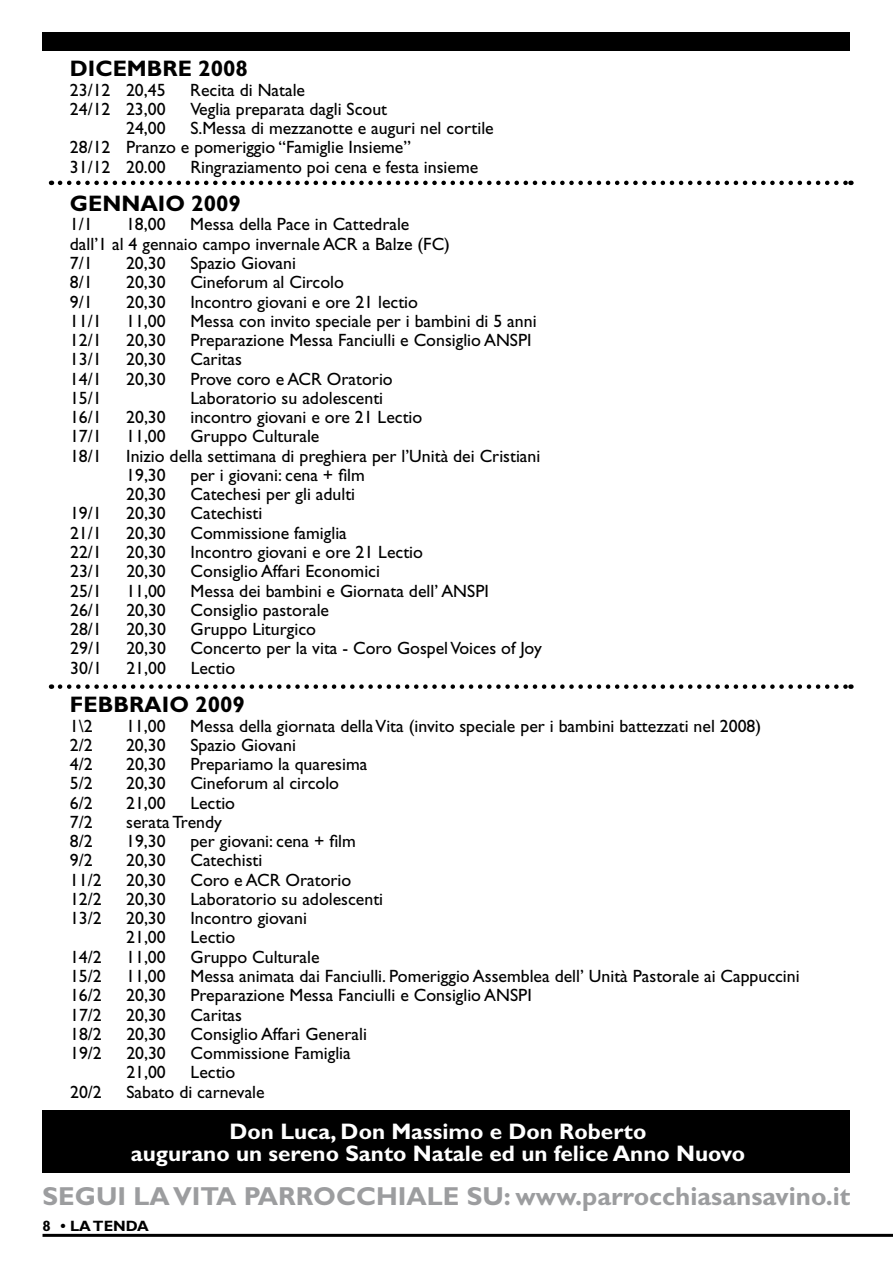
<style>
.page{position:relative;width:893px;height:1263px;background:#fff}
.page>*{position:absolute;margin:0;border:0;box-sizing:border-box;transform-origin:0 0}
.t1{font:700 26.1px "Gill Sans Std";color:#9c9d9f}
.t2{font:700 22.5px/22.5px "Gill Sans Std";color:#fff;text-align:center}
.t3{font:700 22.5px "Gill Sans Std";color:#000}
.t4{font:17.85px/19.2px "Gill Sans Std";color:#000}
.t5{font:700 15px "Gill Sans Std";color:#000}
</style>
<div class="page">
<hr style="left:43px;top:1234px;width:850px;height:3px;background:#000">
<div style="left:43px;top:33px;width:807px;height:18px;background:#000"></div>
<div style="left:43px;top:1110px;width:807px;height:62px;background:#000"></div>
<svg style="left:60px;top:181px;width:791px;height:4px"></svg>
<svg style="left:60px;top:684px;width:791px;height:5px"></svg>
<p class="t3" style="left:70px;top:55px;width:180px">DICEMBRE 2008</p>
<p class="t4" style="left:70px;top:80px;width:97px">23/12 20,45</p>
<p class="t4" style="left:190px;top:80px;width:116px">Recita di Natale</p>
<p class="t4" style="left:70px;top:99px;width:97px">24/12 23,00</p>
<p class="t4" style="left:190px;top:99px;width:198px">Veglia preparata dagli Scout</p>
<p class="t4" style="left:126px;top:119px;width:41px">24,00</p>
<p class="t4" style="left:70px;top:119px;width:425px;text-indent:120px">S.Messa di mezzanotte e auguri nel cortile<br>28/12 Pranzo e pomeriggio “Famiglie Insieme”<br>31/12 20.00</p>
<p class="t4" style="left:190px;top:157px;width:289px">Ringraziamento poi cena e festa insieme</p>
<p class="t3" style="left:70px;top:190px;width:173px">GENNAIO 2009</p>
<p class="t4" style="left:70px;top:215px;width:24px">1/1</p>
<p class="t4" style="left:126px;top:215px;width:41px">18,00</p>
<p class="t4" style="left:70px;top:215px;width:382px;text-indent:120px">Messa della Pace in Cattedrale dall’1 al 4 gennaio campo invernale ACR a Balze (FC)<br>7/1</p>
<p class="t4" style="left:126px;top:253px;width:41px">20,30</p>
<p class="t4" style="left:190px;top:253px;width:107px">Spazio Giovani</p>
<p class="t4" style="left:70px;top:273px;width:24px">8/1</p>
<p class="t4" style="left:126px;top:273px;width:41px">20,30</p>
<p class="t4" style="left:190px;top:273px;width:155px">Cineforum al Circolo</p>
<p class="t4" style="left:70px;top:292px;width:24px">9/1</p>
<p class="t4" style="left:126px;top:292px;width:41px">20,30</p>
<p class="t4" style="left:190px;top:292px;width:229px">Incontro giovani e ore 21 lectio</p>
<p class="t4" style="left:70px;top:311px;width:33px">11/1</p>
<p class="t4" style="left:126px;top:311px;width:41px">11,00</p>
<p class="t4" style="left:190px;top:311px;width:348px">Messa con invito speciale per i bambini di 5 anni</p>
<p class="t4" style="left:70px;top:331px;width:33px">12/1</p>
<p class="t4" style="left:126px;top:331px;width:41px">20,30</p>
<p class="t4" style="left:190px;top:331px;width:343px">Preparazione Messa Fanciulli e Consiglio ANSPI</p>
<p class="t4" style="left:70px;top:350px;width:33px">13/1</p>
<p class="t4" style="left:126px;top:350px;width:41px">20,30</p>
<p class="t4" style="left:190px;top:350px;width:53px">Caritas</p>
<p class="t4" style="left:70px;top:369px;width:33px">14/1</p>
<p class="t4" style="left:126px;top:369px;width:41px">20,30</p>
<p class="t4" style="left:190px;top:369px;width:204px">Prove coro e ACR Oratorio</p>
<p class="t4" style="left:70px;top:388px;width:33px">15/1</p>
<p class="t4" style="left:190px;top:388px;width:194px">Laboratorio su adolescenti</p>
<p class="t4" style="left:70px;top:408px;width:33px">16/1</p>
<p class="t4" style="left:126px;top:408px;width:41px">20,30</p>
<p class="t4" style="left:190px;top:408px;width:233px">incontro giovani e ore 21 Lectio</p>
<p class="t4" style="left:70px;top:427px;width:33px">17/1</p>
<p class="t4" style="left:126px;top:427px;width:41px">11,00</p>
<p class="t4" style="left:190px;top:427px;width:131px">Gruppo Culturale</p>
<p class="t4" style="left:70px;top:446px;width:33px">18/1</p>
<p class="t4" style="left:126px;top:446px;width:416px">Inizio della settimana di preghiera per l’Unità dei Cristiani<br>19,30</p>
<p class="t4" style="left:190px;top:465px;width:176px">per i giovani: cena + film</p>
<p class="t4" style="left:126px;top:485px;width:41px">20,30</p>
<p class="t4" style="left:190px;top:485px;width:166px">Catechesi per gli adulti</p>
<p class="t4" style="left:70px;top:504px;width:33px">19/1</p>
<p class="t4" style="left:126px;top:504px;width:41px">20,30</p>
<p class="t4" style="left:191px;top:504px;width:73px">Catechisti</p>
<p class="t4" style="left:70px;top:523px;width:33px">21/1</p>
<p class="t4" style="left:126px;top:523px;width:41px">20,30</p>
<p class="t4" style="left:191px;top:523px;width:158px">Commissione famiglia</p>
<p class="t4" style="left:70px;top:542px;width:33px">22/1</p>
<p class="t4" style="left:126px;top:542px;width:41px">20,30</p>
<p class="t4" style="left:191px;top:542px;width:234px">Incontro giovani e ore 21 Lectio</p>
<p class="t4" style="left:70px;top:562px;width:33px">23/1</p>
<p class="t4" style="left:126px;top:562px;width:41px">20,30</p>
<p class="t4" style="left:191px;top:562px;width:191px">Consiglio Affari Economici</p>
<p class="t4" style="left:70px;top:581px;width:33px">25/1</p>
<p class="t4" style="left:126px;top:581px;width:41px">11,00</p>
<p class="t4" style="left:191px;top:581px;width:300px">Messa dei bambini e Giornata dell’ ANSPI</p>
<p class="t4" style="left:70px;top:600px;width:33px">26/1</p>
<p class="t4" style="left:126px;top:600px;width:41px">20,30</p>
<p class="t4" style="left:191px;top:600px;width:140px">Consiglio pastorale</p>
<p class="t4" style="left:70px;top:619px;width:33px">28/1</p>
<p class="t4" style="left:126px;top:619px;width:41px">20,30</p>
<p class="t4" style="left:191px;top:619px;width:127px">Gruppo Liturgico</p>
<p class="t4" style="left:70px;top:639px;width:33px">29/1</p>
<p class="t4" style="left:126px;top:639px;width:41px">20,30</p>
<p class="t4" style="left:191px;top:639px;width:353px">Concerto per la vita - Coro Gospel Voices of Joy</p>
<p class="t4" style="left:70px;top:658px;width:33px">30/1</p>
<p class="t4" style="left:126px;top:658px;width:41px">21,00</p>
<p class="t4" style="left:191px;top:658px;width:46px">Lectio</p>
<p class="t3" style="left:70px;top:691px;width:177px">FEBBRAIO 2009</p>
<p class="t4" style="left:70px;top:716px;width:24px">1\2</p>
<p class="t4" style="left:126px;top:716px;width:41px">11,00</p>
<p class="t4" style="left:190px;top:716px;width:572px">Messa della giornata della Vita (invito speciale per i bambini battezzati nel 2008)</p>
<p class="t4" style="left:70px;top:735px;width:24px">2/2</p>
<p class="t4" style="left:126px;top:735px;width:41px">20,30</p>
<p class="t4" style="left:190px;top:735px;width:107px">Spazio Giovani</p>
<p class="t4" style="left:70px;top:754px;width:24px">4/2</p>
<p class="t4" style="left:126px;top:754px;width:41px">20,30</p>
<p class="t4" style="left:190px;top:754px;width:179px">Prepariamo la quaresima</p>
<p class="t4" style="left:70px;top:774px;width:24px">5/2</p>
<p class="t4" style="left:126px;top:774px;width:41px">20,30</p>
<p class="t4" style="left:190px;top:774px;width:150px">Cineforum al circolo</p>
<p class="t4" style="left:70px;top:793px;width:24px">6/2</p>
<p class="t4" style="left:126px;top:793px;width:41px">21,00</p>
<p class="t4" style="left:190px;top:793px;width:46px">Lectio</p>
<p class="t4" style="left:70px;top:812px;width:24px">7/2</p>
<p class="t4" style="left:126px;top:812px;width:97px">serata Trendy</p>
<p class="t4" style="left:70px;top:831px;width:24px">8/2</p>
<p class="t4" style="left:126px;top:831px;width:41px">19,30</p>
<p class="t4" style="left:190px;top:831px;width:167px">per giovani: cena + film</p>
<p class="t4" style="left:70px;top:851px;width:24px">9/2</p>
<p class="t4" style="left:126px;top:851px;width:41px">20,30</p>
<p class="t4" style="left:190px;top:851px;width:73px">Catechisti</p>
<p class="t4" style="left:70px;top:870px;width:33px">11/2</p>
<p class="t4" style="left:126px;top:870px;width:41px">20,30</p>
<p class="t4" style="left:190px;top:870px;width:162px">Coro e ACR Oratorio</p>
<p class="t4" style="left:70px;top:889px;width:33px">12/2</p>
<p class="t4" style="left:126px;top:889px;width:41px">20,30</p>
<p class="t4" style="left:190px;top:889px;width:194px">Laboratorio su adolescenti</p>
<p class="t4" style="left:70px;top:909px;width:33px">13/2</p>
<p class="t4" style="left:126px;top:909px;width:41px">20,30</p>
<p class="t4" style="left:190px;top:909px;width:118px">Incontro giovani</p>
<p class="t4" style="left:126px;top:928px;width:41px">21,00</p>
<p class="t4" style="left:190px;top:928px;width:46px">Lectio</p>
<p class="t4" style="left:70px;top:947px;width:33px">14/2</p>
<p class="t4" style="left:126px;top:947px;width:41px">11,00</p>
<p class="t4" style="left:190px;top:947px;width:131px">Gruppo Culturale</p>
<p class="t4" style="left:70px;top:966px;width:33px">15/2</p>
<p class="t4" style="left:126px;top:966px;width:41px">11,00</p>
<p class="t4" style="left:191px;top:966px;width:611px">Messa animata dai Fanciulli. Pomeriggio Assemblea dell’ Unità Pastorale ai Cappuccini</p>
<p class="t4" style="left:70px;top:986px;width:33px">16/2</p>
<p class="t4" style="left:126px;top:986px;width:41px">20,30</p>
<p class="t4" style="left:191px;top:986px;width:343px">Preparazione Messa Fanciulli e Consiglio ANSPI</p>
<p class="t4" style="left:70px;top:1005px;width:33px">17/2</p>
<p class="t4" style="left:126px;top:1005px;width:41px">20,30</p>
<p class="t4" style="left:191px;top:1005px;width:53px">Caritas</p>
<p class="t4" style="left:70px;top:1024px;width:33px">18/2</p>
<p class="t4" style="left:126px;top:1024px;width:41px">20,30</p>
<p class="t4" style="left:191px;top:1024px;width:178px">Consiglio Affari Generali</p>
<p class="t4" style="left:70px;top:1043px;width:33px">19/2</p>
<p class="t4" style="left:126px;top:1043px;width:41px">20,30</p>
<p class="t4" style="left:191px;top:1043px;width:162px">Commissione Famiglia</p>
<p class="t4" style="left:126px;top:1063px;width:41px">21,00</p>
<p class="t4" style="left:191px;top:1063px;width:46px">Lectio</p>
<p class="t4" style="left:70px;top:1082px;width:33px">20/2</p>
<p class="t4" style="left:126px;top:1082px;width:140px">Sabato di carnevale</p>
<p class="t2" style="left:131px;top:1120px;width:616px">Don Luca, Don Massimo e Don Roberto<br>augurano un sereno Santo Natale ed un felice Anno Nuovo</p>
<h1 class="t1" style="left:43px;top:1181px;width:809px">SEGUI LA VITA PARROCCHIALE SU: www.parrocchiasansavino.it</h1>
<p class="t5" style="left:43px;top:1217px;width:108px">8 • LA TENDA</p>
</div>
